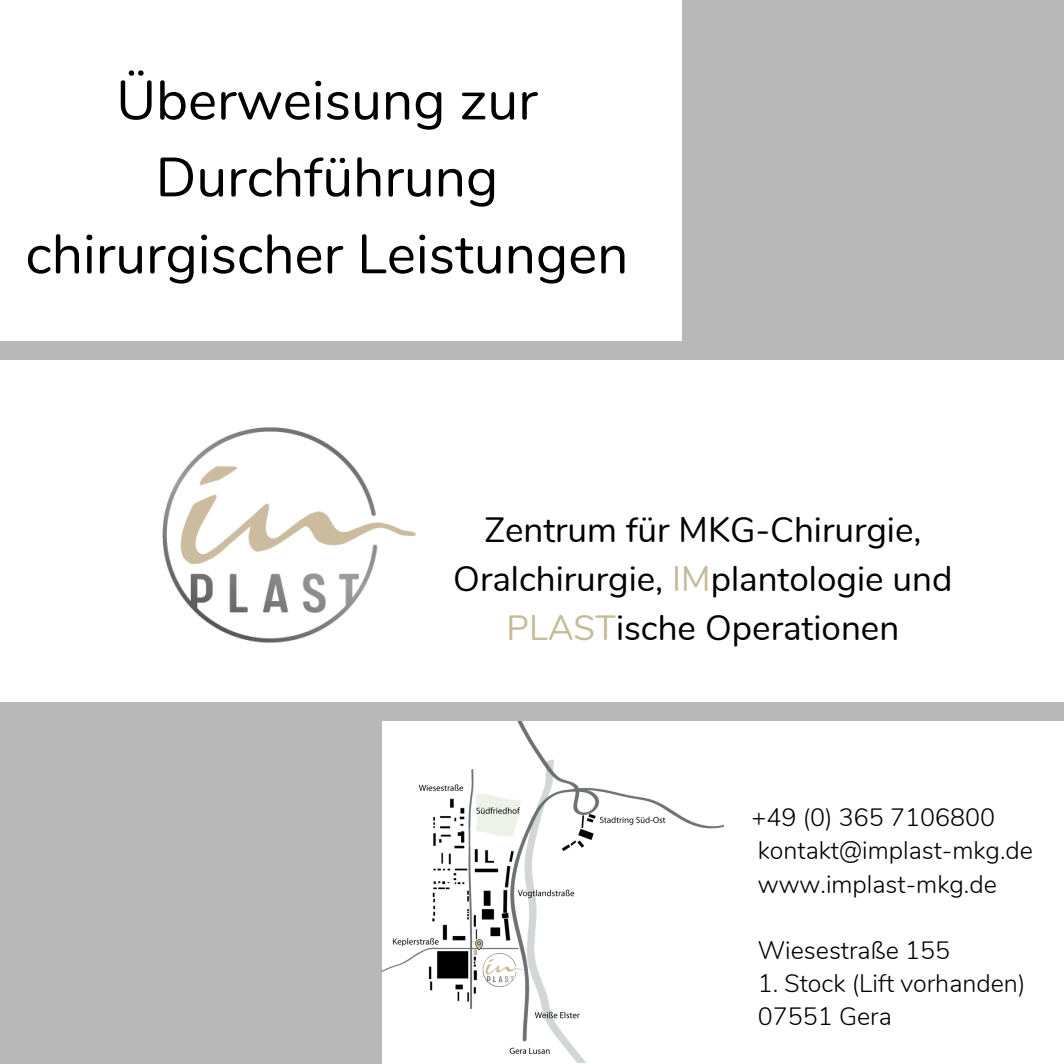
<style>
.page{position:relative;width:1064px;height:1064px;background:#fff}
.page>*{position:absolute;margin:0;border:0;box-sizing:border-box;transform-origin:0 0}
.t1{font:55px/77px "Nunito";color:#000;text-align:center}
.t2{font:35px/48.8px "Nunito";color:#000;text-align:center}
.t3{font:300 25px/33.2px "Nunito";color:#000}
.s1{color:#c5bb9b}
</style>
<div class="page">
<div style="left:0;top:706px;width:382px;height:357px;background:#b8b8b8"></div>
<div style="left:682px;top:0;width:381px;height:358px;background:#b8b8b8"></div>
<img style="left:381px;top:720px;width:342px;height:342px">
<div style="left:0;top:702px;width:1062px;height:18px;background:#b8b8b8"></div>
<div style="left:0;top:341px;width:1062px;height:18px;background:#b8b8b8"></div>
<img style="left:162px;top:427px;width:254px;height:216px">
<h1 class="t1" style="left:25px;top:63px;width:604px">Überweisung zur<br>Durchführung chirurgischer Leistungen</h1>
<h2 class="t2" style="left:453px;top:506px;width:500px">Zentrum für MKG-Chirurgie,<br>Oralchirurgie, <span class="s1">IM</span>plantologie und<br><span class="s1">PLAST</span>ische Operationen</h2>
<p class="t3" style="left:751px;top:801px;width:283px">+49 (0) 365 7106800 kontakt@implast-mkg.de www.implast-mkg.de</p>
<p class="t3" style="left:757px;top:933px;width:194px">Wiesestraße 155</p>
<p class="t3" style="left:757px;top:966px;width:269px">1. Stock (Lift vorhanden)<br>07551 Gera</p>
</div>
